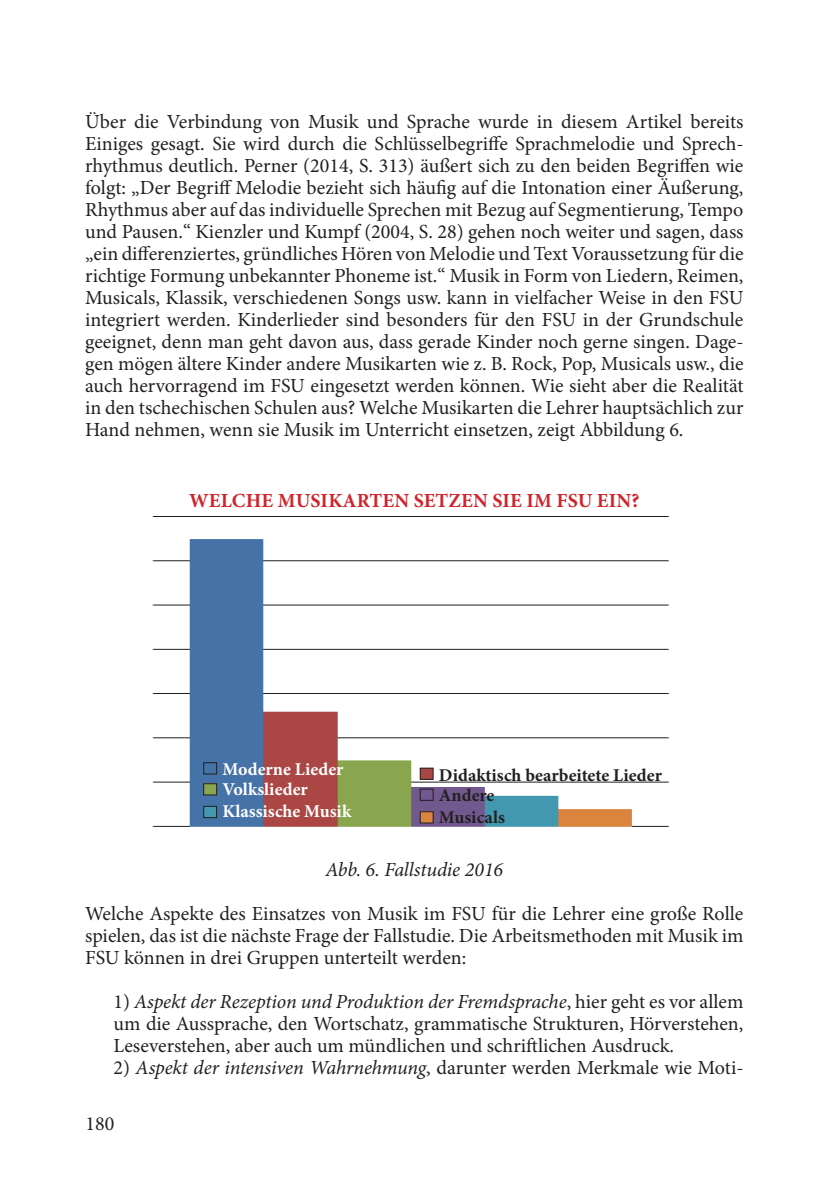
<style>
.page{position:relative;width:840px;height:1191px;background:#fff}
.page>*{position:absolute;margin:0;border:0;box-sizing:border-box;transform-origin:0 0}
.text{font:20px/22px "Minion Pro";color:#231f20;text-align:justify}
.text-2{font:700 20px "Minion Pro";letter-spacing:.01em;color:#d1232a}
.text-3{font:italic 20px "Minion Pro";letter-spacing:-.005em;color:#231f20}
.text-4{font:700 18px/20px "Minion Pro";color:#231f20}
.text-5{font:700 18px/20px "Minion Pro";color:#fff}
.s1{font-style:italic}
</style>
<div class="page">
<img style="left:152px;top:516px;width:518px;height:311px">
<div style="left:203px;top:783px;width:13px;height:12px;background:#89a54e"></div>
<div style="left:203px;top:783px;width:14px;height:12px;border:1px solid #231f20"></div>
<div style="left:203px;top:762px;width:13px;height:12px;background:#4573a7"></div>
<div style="left:203px;top:762px;width:14px;height:12px;border:1px solid #231f20"></div>
<div style="left:203px;top:806px;width:13px;height:11px;background:#4298af"></div>
<div style="left:203px;top:806px;width:14px;height:12px;border:1px solid #231f20"></div>
<div style="left:420px;top:789px;width:13px;height:11px;background:#71588f"></div>
<div style="left:419px;top:788px;width:14px;height:13px;border:1px solid #231f20"></div>
<div style="left:420px;top:768px;width:13px;height:11px;background:#aa4644"></div>
<div style="left:419px;top:767px;width:14px;height:13px;border:1px solid #231f20"></div>
<div style="left:420px;top:811px;width:13px;height:12px;background:#db843d"></div>
<div style="left:419px;top:811px;width:14px;height:12px;border:1px solid #231f20"></div>
<p class="text" style="left:85px;top:111px;width:659px">Über die Verbindung von Musik und Sprache wurde in diesem Artikel bereits Einiges gesagt. Sie wird durch die Schlüsselbegriffe Sprachmelodie und Sprech&shy;rhythmus deutlich. Perner (2014, S. 313) äußert sich zu den beiden Begriffen wie folgt: „Der Begriff Melodie bezieht sich häufig auf die Intonation einer Äußerung, Rhythmus aber auf das individuelle Sprechen mit Bezug auf Segmentierung, Tempo und Pausen.“ Kienzler und Kumpf (2004, S. 28) gehen noch weiter und sagen, dass „ein differenziertes, gründliches Hören von Melodie und Text Voraussetzung für die richtige Formung unbekannter Phoneme ist.“ Musik in Form von Liedern, Reimen, Musicals, Klassik, verschiedenen Songs usw. kann in vielfacher Weise in den FSU integriert werden. Kinderlieder sind besonders für den FSU in der Grundschule geeignet, denn man geht davon aus, dass gerade Kinder noch gerne singen. Dage&shy;gen mögen ältere Kinder andere Musikarten wie z. B. Rock, Pop, Musicals usw., die auch hervorragend im FSU eingesetzt werden können. Wie sieht aber die Realität in den tschechischen Schulen aus? Welche Musikarten die Lehrer hauptsächlich zur Hand nehmen, wenn sie Musik im Unterricht einsetzen, zeigt Abbildung 6.</p>
<p class="text-2" style="left:189px;top:486px;width:451px">WELCHE MUSIKARTEN SETZEN SIE IM FSU EIN?</p>
<p class="text-5" style="left:222px;top:759px;width:122px">Moderne Lieder<br>Volkslieder</p>
<p class="text-5" style="left:222px;top:801px;width:130px">Klassische Musik</p>
<p class="text-4" style="left:438px;top:764px;width:224px">Didaktisch bearbeitete Lieder<br>Andere</p>
<p class="text-4" style="left:438px;top:806px;width:67px">Musicals</p>
<p class="text-3" style="left:325px;top:856px;width:179px">Abb. 6. Fallstudie 2016</p>
<p class="text" style="left:85px;top:903px;width:659px">Welche Aspekte des Einsatzes von Musik im FSU für die Lehrer eine große Rolle spielen, das ist die nächste Frage der Fallstudie. Die Arbeitsmethoden mit Musik im FSU können in drei Gruppen unterteilt werden:</p>
<p class="text" style="left:113px;top:991px;width:631px">1) <span class="s1">Aspekt der Rezeption und Produktion der Fremdsprache</span>, hier geht es vor allem um die Aussprache, den Wortschatz, grammatische Strukturen, Hörverstehen, Leseverstehen, aber auch um mündlichen und schriftlichen Ausdruck.</p>
<p class="text" style="left:113px;top:1057px;width:631px">2) <span class="s1">Aspekt der intensiven Wahrnehmung</span>, darunter werden Merkmale wie Moti-</p>
<p class="text" style="left:86px;top:1113px;width:30px">180</p>
</div>
